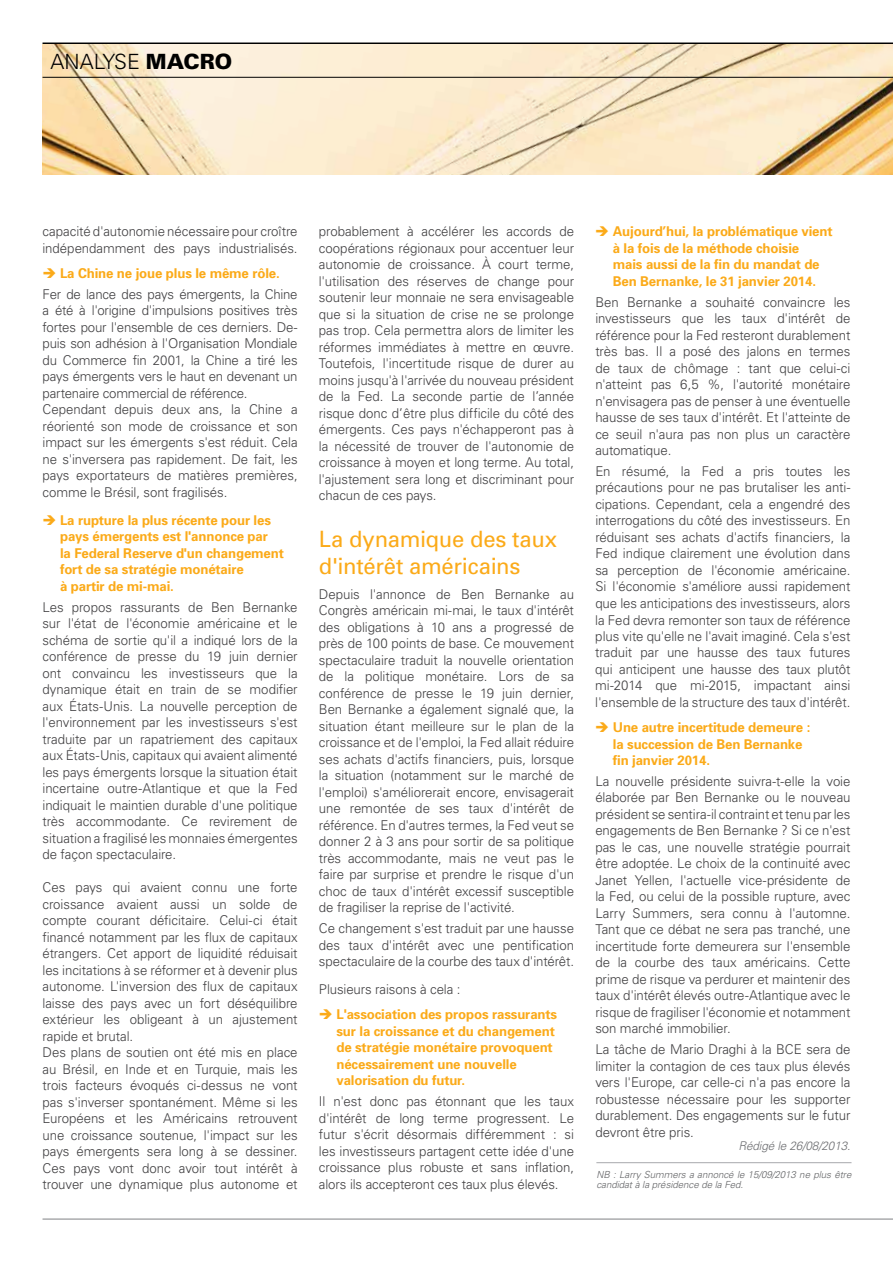
<style>
.page{position:relative;width:893px;height:1263px;background:#fff}
.page>*{position:absolute;margin:0;border:0;box-sizing:border-box;transform-origin:0 0}
.t1{font:22.5px/27px "Univers";letter-spacing:-.01em;color:#fbaa19}
.t2{font:300 21px "Univers LT Std";color:#000}
.t3{font:300 13.5px/16.5px "Univers";letter-spacing:-.005em;color:#414042;text-align:justify}
.t4{font:700 13.5px/16.5px "Univers";letter-spacing:-.01em;color:#fbaa19}
.t5{font:italic 300 12px "Univers";letter-spacing:-.01em;color:#6d6e71}
.t6{font:italic 300 9.75px/10.5px "Univers";letter-spacing:-.005em;color:#636466}
.s1{font-weight:900}
.s2{color:#fbaa19}
.s3{font-weight:700;color:#fbaa19}
</style>
<div class="page">
<hr style="left:43px;top:43px;width:850px;height:1px;background:#000">
<hr style="left:43px;top:1219px;width:850px;height:1px;background:#808285">
<img style="left:43px;top:44px;width:850px;height:130px">
<hr style="left:43px;top:77px;width:850px;height:1px;background:#000">
<hr style="left:596px;top:1162px;width:255px;height:1px;background:#a7a9ac">
<h2 class="t2" style="left:50px;top:49px;width:183px">ANALYSE <span class="s1">MACRO</span></h2>
<p class="t3" style="left:43px;top:223px;width:257px">capacité d'autonomie nécessaire pour croître indépendamment des pays industrialisés.</p>
<p class="t3" style="left:43px;top:262px;width:257px;line-height:20.7px"><span class="s2">➔</span> <span class="s3">La Chine ne joue plus le même rôle.<br></span>Fer de lance des pays émergents, la Chine</p>
<p class="t3" style="left:43px;top:302px;width:257px;text-align:left">a été à l'origine d'impulsions positives très fortes pour l'ensemble de ces derniers. De&shy;puis son adhésion à l'Organisation Mondiale du Commerce fin 2001, la Chine a tiré les pays émergents vers le haut en devenant un partenaire commercial de référence.<br>Cependant depuis deux ans, la Chine a réorienté son mode de croissance et son impact sur les émergents s'est réduit. Cela ne s'inversera pas rapidement. De fait, les pays exportateurs de matières premières, comme le Brésil, sont fragilisés.</p>
<p class="t4" style="left:60px;top:511px;width:225px;text-indent:-18px">➔ La rupture la plus récente pour les pays émergents est l'annonce par<br>la Federal Reserve d'un changement fort de sa stratégie monétaire<br>à partir de mi-mai.</p>
<p class="t3" style="left:43px;top:598px;width:257px">Les propos rassurants de Ben Bernanke sur l'état de l'économie américaine et le schéma de sortie qu'il a indiqué lors de la conférence de presse du 19 juin dernier ont convaincu les investisseurs que la dynamique était en train de se modifier aux États-Unis. La nouvelle perception de l'environnement par les investisseurs s'est traduite par un rapatriement des capitaux aux États-Unis, capitaux qui avaient alimenté les pays émergents lorsque la situation était incertaine outre-Atlantique et que la Fed indiquait le maintien durable d'une politique très accommodante. Ce revirement de situation a fragilisé les monnaies émergentes de façon spectaculaire.</p>
<p class="t3" style="left:43px;top:879px;width:257px;text-align:left">Ces pays qui avaient connu une forte croissance avaient aussi un solde de compte courant déficitaire. Celui-ci était financé notamment par les flux de capitaux étrangers. Cet apport de liquidité réduisait les incitations à se réformer et à devenir plus autonome. L'inversion des flux de capitaux laisse des pays avec un fort déséquilibre extérieur les obligeant à un ajustement rapide et brutal.<br>Des plans de soutien ont été mis en place au Brésil, en Inde et en Turquie, mais les trois facteurs évoqués ci-dessus ne vont pas s'inverser spontanément. Même si les Européens et les Américains retrouvent une croissance soutenue, l'impact sur les pays émergents sera long à se dessiner.<br>Ces pays vont donc avoir tout intérêt à trouver une dynamique plus autonome et</p>
<p class="t3" style="left:319px;top:223px;width:257px">probablement à accélérer les accords de coopérations régionaux pour accentuer leur autonomie de croissance. À court terme, l'utilisation des réserves de change pour soutenir leur monnaie ne sera envisageable que si la situation de crise ne se prolonge pas trop. Cela permettra alors de limiter les réformes immédiates à mettre en œuvre.<br>Toutefois, l'incertitude risque de durer au moins jusqu'à l'arrivée du nouveau président de la Fed. La seconde partie de l’année risque donc d’être plus difficile du côté des émergents. Ces pays n'échapperont pas à la nécessité de trouver de l'autonomie de croissance à moyen et long terme. Au total, l'ajustement sera long et discriminant pour chacun de ces pays.</p>
<h1 class="t1" style="left:319px;top:525px;width:239px">La dynamique des taux d'intérêt américains</h1>
<p class="t3" style="left:319px;top:585px;width:257px">Depuis l'annonce de Ben Bernanke au Congrès américain mi-mai, le taux d'intérêt des obligations à 10 ans a progressé de près de 100 points de base. Ce mouvement spectaculaire traduit la nouvelle orientation de la politique monétaire. Lors de sa conférence de presse le 19 juin dernier, Ben Bernanke a également signalé que, la situation étant meilleure sur le plan de la croissance et de l'emploi, la Fed allait réduire ses achats d'actifs financiers, puis, lorsque la situation (notamment sur le marché de l'emploi) s'améliorerait encore, envisagerait une remontée de ses taux d'intérêt de référence. En d'autres termes, la Fed veut se donner 2 à 3 ans pour sortir de sa politique très accommodante, mais ne veut pas le faire par surprise et prendre le risque d'un choc de taux d'intérêt excessif susceptible de fragiliser la reprise de l'activité.</p>
<p class="t3" style="left:319px;top:920px;width:257px">Ce changement s'est traduit par une hausse des taux d'intérêt avec une pentification spectaculaire de la courbe des taux d'intérêt.</p>
<p class="t3" style="left:319px;top:981px;width:143px">Plusieurs raisons à cela :</p>
<p class="t4" style="left:336px;top:1006px;width:222px;text-indent:-18px">➔ L'association des propos rassurants sur la croissance et du changement de stratégie monétaire provoquent nécessairement une nouvelle valorisation du futur.</p>
<p class="t3" style="left:319px;top:1093px;width:257px">Il n'est donc pas étonnant que les taux d'intérêt de long terme progressent. Le futur s'écrit désormais différemment : si les investisseurs partagent cette idée d'une croissance plus robuste et sans inflation, alors ils accepteront ces taux plus élevés.</p>
<p class="t4" style="left:613px;top:223px;width:221px;text-indent:-18px">➔ Aujourd’hui, la problématique vient à la fois de la méthode choisie<br>mais aussi de la fin du mandat de Ben Bernanke, le 31 janvier 2014.</p>
<p class="t3" style="left:595px;top:293px;width:257px">Ben Bernanke a souhaité convaincre les investisseurs que les taux d'intérêt de référence pour la Fed resteront durablement très bas. Il a posé des jalons en termes de taux de chômage : tant que celui-ci n'atteint pas 6,5 %, l'autorité monétaire n'envisagera pas de penser à une éventuelle hausse de ses taux d'intérêt. Et l'atteinte de ce seuil n'aura pas non plus un caractère automatique.</p>
<p class="t3" style="left:595px;top:462px;width:257px">En résumé, la Fed a pris toutes les précautions pour ne pas brutaliser les anti&shy;cipations. Cependant, cela a engendré des interrogations du côté des investisseurs. En réduisant ses achats d'actifs financiers, la Fed indique clairement une évolution dans sa perception de l'économie américaine.<br>Si l'économie s'améliore aussi rapidement que les anticipations des investisseurs, alors la Fed devra remonter son taux de référence plus vite qu'elle ne l'avait imaginé. Cela s'est traduit par une hausse des taux futures qui anticipent une hausse des taux plutôt mi-2014 que mi-2015, impactant ainsi l'ensemble de la structure des taux d'intérêt.</p>
<p class="t4" style="left:613px;top:718px;width:199px;text-indent:-18px">➔ Une autre incertitude demeure : la succession de Ben Bernanke fin janvier 2014.</p>
<p class="t3" style="left:595px;top:772px;width:257px">La nouvelle présidente suivra-t-elle la voie élaborée par Ben Bernanke ou le nouveau président se sentira-il contraint et tenu par les engagements de Ben Bernanke ? Si ce n'est pas le cas, une nouvelle stratégie pourrait être adoptée. Le choix de la continuité avec Janet Yellen, l'actuelle vice-présidente de la Fed, ou celui de la possible rupture, avec Larry Summers, sera connu à l'automne.<br>Tant que ce débat ne sera pas tranché, une incertitude forte demeurera sur l'ensemble de la courbe des taux américains. Cette prime de risque va perdurer et maintenir des taux d'intérêt élevés outre-Atlantique avec le risque de fragiliser l'économie et notamment son marché immobilier.</p>
<p class="t3" style="left:595px;top:1040px;width:257px">La tâche de Mario Draghi à la BCE sera de limiter la contagion de ces taux plus élevés vers l'Europe, car celle-ci n'a pas encore la robustesse nécessaire pour les supporter durablement. Des engagements sur le futur devront être pris.</p>
<p class="t5" style="left:738px;top:1138px;width:114px">Rédigé le 26/08/2013.</p>
<p class="t6" style="left:596px;top:1169px;width:257px">NB : Larry Summers a annoncé le 15/09/2013 ne plus être candidat à la présidence de la Fed.</p>
</div>
